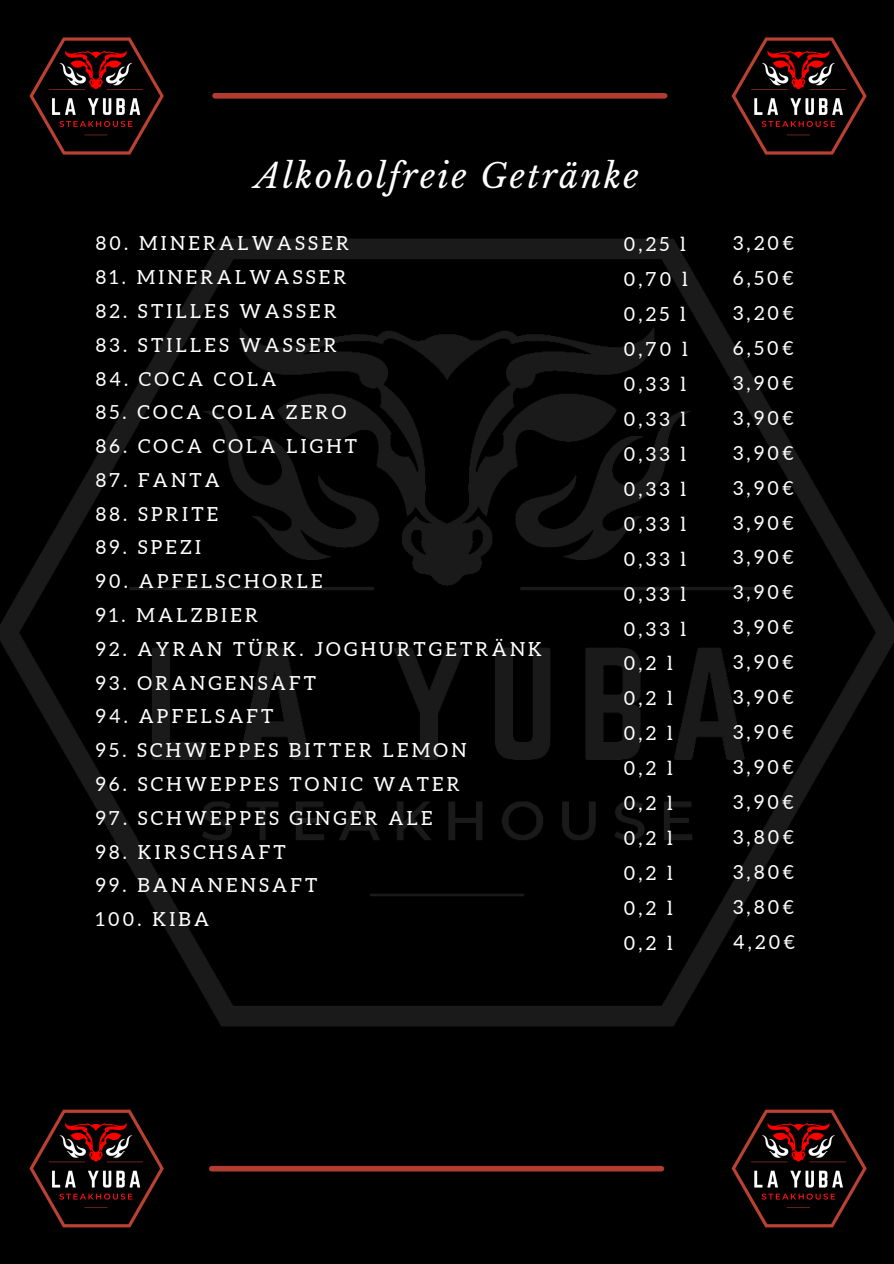
<style>
.page{position:relative;width:894px;height:1264px;background:#fff}
.page>*{position:absolute;margin:0;border:0;box-sizing:border-box;transform-origin:0 0}
.t1{font:italic 33.3px "Libre Baskerville";letter-spacing:.07em;color:#fff}
.t2{font:19.5px "Aleo";letter-spacing:.17em;color:#fff}
.t3{font:19.35px "Aleo";letter-spacing:.17em;color:#fff}
</style>
<div class="page">
<img style="left:0;top:0;width:893px;height:1263px">
<img style="left:0;top:0;width:191px;height:191px">
<img style="left:702px;top:0;width:191px;height:191px">
<img style="left:0;top:1072px;width:191px;height:191px">
<img style="left:702px;top:1072px;width:191px;height:191px">
<div style="left:215px;top:93px;width:449px;height:6px;background:#b23d2e"></div>
<div style="left:212px;top:1165px;width:449px;height:6px;background:#b23d2e"></div>
<p class="t1" style="left:255px;top:156px;width:385px">Alkoholfreie Getränke</p>
<p class="t3" style="left:96px;top:232px;width:254px">80. MINERALWASSER</p>
<p class="t3" style="left:96px;top:266px;width:252px">81. MINERALWASSER</p>
<p class="t3" style="left:96px;top:300px;width:242px">82. STILLES WASSER</p>
<p class="t3" style="left:96px;top:334px;width:242px">83. STILLES WASSER</p>
<p class="t3" style="left:96px;top:368px;width:182px">84. COCA COLA</p>
<p class="t3" style="left:96px;top:401px;width:252px">85. COCA COLA ZERO</p>
<p class="t3" style="left:96px;top:435px;width:263px">86. COCA COLA LIGHT</p>
<p class="t3" style="left:96px;top:469px;width:125px">87. FANTA</p>
<p class="t3" style="left:96px;top:503px;width:124px">88. SPRITE</p>
<p class="t3" style="left:96px;top:536px;width:107px">89. SPEZI</p>
<p class="t3" style="left:96px;top:570px;width:228px">90. APFELSCHORLE</p>
<p class="t3" style="left:96px;top:604px;width:164px">91. MALZBIER</p>
<p class="t3" style="left:96px;top:638px;width:447px">92. AYRAN TÜRK. JOGHURTGETRÄNK</p>
<p class="t3" style="left:96px;top:672px;width:221px">93. ORANGENSAFT</p>
<p class="t3" style="left:96px;top:705px;width:179px">94. APFELSAFT</p>
<p class="t3" style="left:96px;top:739px;width:372px">95. SCHWEPPES BITTER LEMON</p>
<p class="t3" style="left:96px;top:773px;width:365px">96. SCHWEPPES TONIC WATER</p>
<p class="t3" style="left:96px;top:807px;width:338px">97. SCHWEPPES GINGER ALE</p>
<p class="t3" style="left:96px;top:840px;width:191px">98. KIRSCHSAFT</p>
<p class="t3" style="left:96px;top:874px;width:223px">99. BANANENSAFT</p>
<p class="t3" style="left:96px;top:908px;width:115px">100. KIBA</p>
<p class="t2" style="left:623px;top:233px;width:63px">0,25 l</p>
<p class="t2" style="left:623px;top:268px;width:65px">0,70 l</p>
<p class="t2" style="left:623px;top:303px;width:63px">0,25 l</p>
<p class="t2" style="left:623px;top:338px;width:65px">0,70 l</p>
<p class="t2" style="left:623px;top:373px;width:64px">0,33 l</p>
<p class="t2" style="left:623px;top:408px;width:64px">0,33 l</p>
<p class="t2" style="left:623px;top:443px;width:64px">0,33 l</p>
<p class="t2" style="left:623px;top:478px;width:64px">0,33 l</p>
<p class="t2" style="left:623px;top:513px;width:64px">0,33 l</p>
<p class="t2" style="left:623px;top:548px;width:64px">0,33 l</p>
<p class="t2" style="left:623px;top:582px;width:64px">0,33 l</p>
<p class="t2" style="left:623px;top:617px;width:64px">0,33 l</p>
<p class="t2" style="left:623px;top:652px;width:50px">0,2 l</p>
<p class="t2" style="left:623px;top:687px;width:50px">0,2 l</p>
<p class="t2" style="left:623px;top:722px;width:50px">0,2 l</p>
<p class="t2" style="left:623px;top:757px;width:50px">0,2 l</p>
<p class="t2" style="left:623px;top:792px;width:50px">0,2 l</p>
<p class="t2" style="left:623px;top:827px;width:50px">0,2 l</p>
<p class="t2" style="left:623px;top:862px;width:50px">0,2 l</p>
<p class="t2" style="left:623px;top:897px;width:50px">0,2 l</p>
<p class="t2" style="left:623px;top:931px;width:50px">0,2 l</p>
<p class="t2" style="left:732px;top:232px;width:62px">3,20€</p>
<p class="t2" style="left:732px;top:267px;width:62px">6,50€</p>
<p class="t2" style="left:732px;top:302px;width:62px">3,20€</p>
<p class="t2" style="left:732px;top:337px;width:62px">6,50€</p>
<p class="t2" style="left:732px;top:372px;width:62px">3,90€</p>
<p class="t2" style="left:732px;top:407px;width:62px">3,90€</p>
<p class="t2" style="left:732px;top:442px;width:62px">3,90€</p>
<p class="t2" style="left:732px;top:476px;width:62px">3,90€</p>
<p class="t2" style="left:732px;top:511px;width:62px">3,90€</p>
<p class="t2" style="left:732px;top:546px;width:62px">3,90€</p>
<p class="t2" style="left:732px;top:581px;width:62px">3,90€</p>
<p class="t2" style="left:732px;top:616px;width:62px">3,90€</p>
<p class="t2" style="left:732px;top:651px;width:62px">3,90€</p>
<p class="t2" style="left:732px;top:686px;width:62px">3,90€</p>
<p class="t2" style="left:732px;top:721px;width:62px">3,90€</p>
<p class="t2" style="left:732px;top:756px;width:62px">3,90€</p>
<p class="t2" style="left:732px;top:791px;width:62px">3,90€</p>
<p class="t2" style="left:732px;top:825px;width:63px">3,80€</p>
<p class="t2" style="left:732px;top:860px;width:63px">3,80€</p>
<p class="t2" style="left:732px;top:895px;width:63px">3,80€</p>
<p class="t2" style="left:732px;top:930px;width:64px">4,20€</p>
</div>
